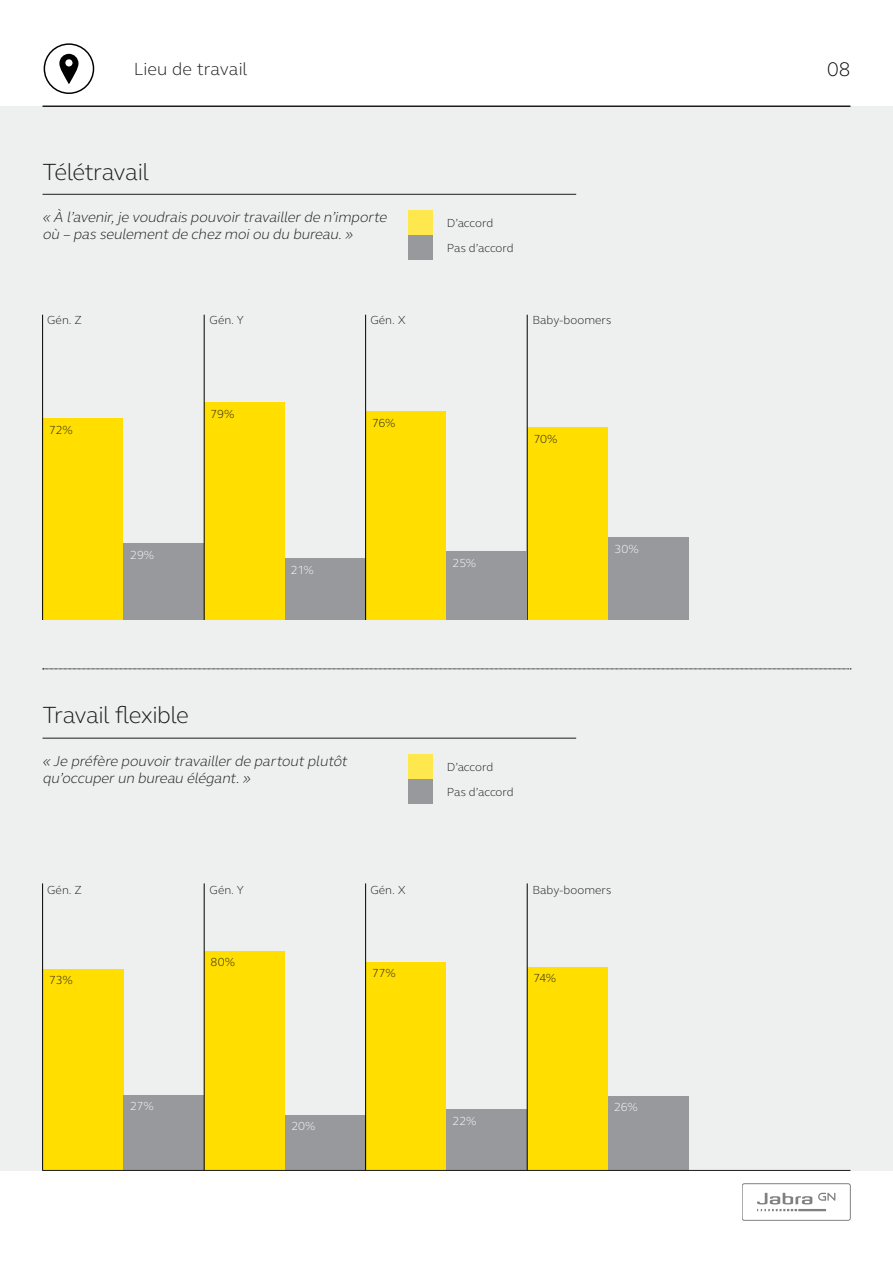
<style>
.page{position:relative;width:893px;height:1263px;background:#fff}
.page>*{position:absolute;margin:0;border:0;box-sizing:border-box;transform-origin:0 0}
.t1{font:300 24px "GN Elliot";letter-spacing:-.025em;color:#1c1d1b}
.t2{font:300 20.1px "GN Elliot";color:#000}
.t3{font:300 18px "GN Elliot";letter-spacing:.005em;color:#1c1d1b}
.t4{font:italic 300 14.85px/17.9px "GN Elliot";color:#1c1d1b}
.t5{font:300 12px "GN Elliot";color:#1c1d1b}
.t6{font:300 12px "GN Elliot";letter-spacing:-.015em;color:#fff}
</style>
<div class="page">
<div style="left:0;top:106px;width:893px;height:1065px;background:#eeefef"></div>
<div style="left:527px;top:967px;width:81px;height:203px;background:#ffde00"></div>
<div style="left:365px;top:962px;width:81px;height:208px;background:#ffde00"></div>
<div style="left:204px;top:951px;width:81px;height:219px;background:#ffde00"></div>
<div style="left:527px;top:427px;width:81px;height:193px;background:#ffde00"></div>
<div style="left:366px;top:411px;width:80px;height:209px;background:#ffde00"></div>
<div style="left:204px;top:403px;width:81px;height:217px;background:#ffde00"></div>
<hr style="left:43px;top:194px;width:533px;height:1px;background:#1c1d1b">
<div style="left:408px;top:235px;width:25px;height:24px;background:#97999d"></div>
<div style="left:408px;top:211px;width:25px;height:24px;background:#ffe84d"></div>
<hr style="left:527px;top:315px;width:1px;height:305px;background:#000">
<svg style="left:43px;top:669px;width:808px;height:1px"></svg>
<div style="left:43px;top:418px;width:80px;height:202px;background:#ffde00"></div>
<div style="left:43px;top:969px;width:80px;height:201px;background:#ffde00"></div>
<div style="left:123px;top:543px;width:81px;height:77px;background:#97999d"></div>
<div style="left:123px;top:1095px;width:81px;height:75px;background:#97999d"></div>
<div style="left:285px;top:559px;width:81px;height:61px;background:#97999d"></div>
<div style="left:285px;top:1115px;width:81px;height:55px;background:#97999d"></div>
<div style="left:446px;top:552px;width:81px;height:68px;background:#97999d"></div>
<div style="left:446px;top:1109px;width:81px;height:61px;background:#97999d"></div>
<div style="left:608px;top:538px;width:81px;height:82px;background:#97999d"></div>
<div style="left:608px;top:1096px;width:81px;height:74px;background:#97999d"></div>
<hr style="left:43px;top:105px;width:807px;height:2px;background:#1c1d1b">
<div style="left:44px;top:43px;width:50px;height:51px;border:1px solid #000;border-radius:50%"></div>
<svg style="left:59px;top:53px;width:20px;height:31px"></svg>
<hr style="left:43px;top:738px;width:533px;height:1px;background:#1c1d1b">
<div style="left:408px;top:779px;width:25px;height:24px;background:#97999d"></div>
<div style="left:408px;top:754px;width:25px;height:25px;background:#ffe84d"></div>
<hr style="left:365px;top:315px;width:1px;height:305px;background:#000">
<hr style="left:204px;top:315px;width:1px;height:305px;background:#000">
<hr style="left:42px;top:315px;width:1px;height:305px;background:#000">
<hr style="left:42px;top:883px;width:1px;height:287px;background:#000">
<hr style="left:204px;top:883px;width:1px;height:287px;background:#000">
<hr style="left:365px;top:883px;width:1px;height:287px;background:#000">
<hr style="left:527px;top:883px;width:1px;height:287px;background:#000">
<div style="left:742px;top:1183px;width:108px;height:37px;border:1px solid #000;border-radius:2px"></div>
<svg style="left:757px;top:1193px;width:55px;height:18px"></svg>
<hr style="left:798px;top:1209px;width:28px;height:2px;background:#000">
<svg style="left:818px;top:1193px;width:17px;height:8px"></svg>
<hr style="left:43px;top:1170px;width:807px;height:1px;background:#1c1d1b">
<p class="t3" style="left:134px;top:57px;width:115px">Lieu de travail</p>
<h1 class="t1" style="left:43px;top:155px;width:108px">Télétravail</h1>
<p class="t4" style="left:43px;top:207px;width:349px">« À l’avenir,je voudraispouvoirtravaillerde n’importe où – passeulementde chez moiou du bureau.»</p>
<p class="t5" style="left:447px;top:215px;width:48px">D’accord</p>
<p class="t5" style="left:447px;top:240px;width:68px">Pas d’accord</p>
<p class="t5" style="left:47px;top:312px;width:36px">Gén. Z</p>
<p class="t5" style="left:210px;top:312px;width:36px">Gén. Y</p>
<p class="t5" style="left:370px;top:312px;width:37px">Gén. X</p>
<p class="t5" style="left:532px;top:312px;width:81px">Baby-boomers</p>
<p class="t5" style="left:49px;top:421px;width:25px">72%</p>
<p class="t6" style="left:130px;top:546px;width:26px">29%</p>
<p class="t5" style="left:211px;top:406px;width:25px">79%</p>
<p class="t6" style="left:291px;top:562px;width:24px">21%</p>
<p class="t5" style="left:372px;top:414px;width:25px">76%</p>
<h1 class="t1" style="left:43px;top:699px;width:148px">Travail flexible</h1>
<p class="t4" style="left:43px;top:751px;width:309px">« Je préfère pouvoirtravaillerde partoutplutôt qu’occuperun bureau élégant.»</p>
<p class="t6" style="left:453px;top:555px;width:25px">25%</p>
<p class="t5" style="left:534px;top:431px;width:25px">70%</p>
<p class="t5" style="left:447px;top:759px;width:48px">D’accord</p>
<p class="t5" style="left:447px;top:783px;width:68px">Pas d’accord</p>
<p class="t6" style="left:614px;top:541px;width:26px">30%</p>
<p class="t5" style="left:47px;top:881px;width:36px">Gén. Z</p>
<p class="t5" style="left:210px;top:882px;width:36px">Gén. Y</p>
<p class="t5" style="left:370px;top:881px;width:37px">Gén. X</p>
<p class="t5" style="left:532px;top:881px;width:81px">Baby-boomers</p>
<p class="t5" style="left:49px;top:972px;width:25px">73%</p>
<p class="t6" style="left:130px;top:1098px;width:25px">27%</p>
<p class="t5" style="left:211px;top:954px;width:26px">80%</p>
<p class="t6" style="left:291px;top:1118px;width:26px">20%</p>
<p class="t5" style="left:372px;top:965px;width:25px">77%</p>
<p class="t6" style="left:453px;top:1113px;width:25px">22%</p>
<p class="t5" style="left:533px;top:970px;width:24px">74%</p>
<p class="t6" style="left:614px;top:1099px;width:25px">26%</p>
<h2 class="t2" style="left:827px;top:56px;width:25px">08</h2>
</div>
